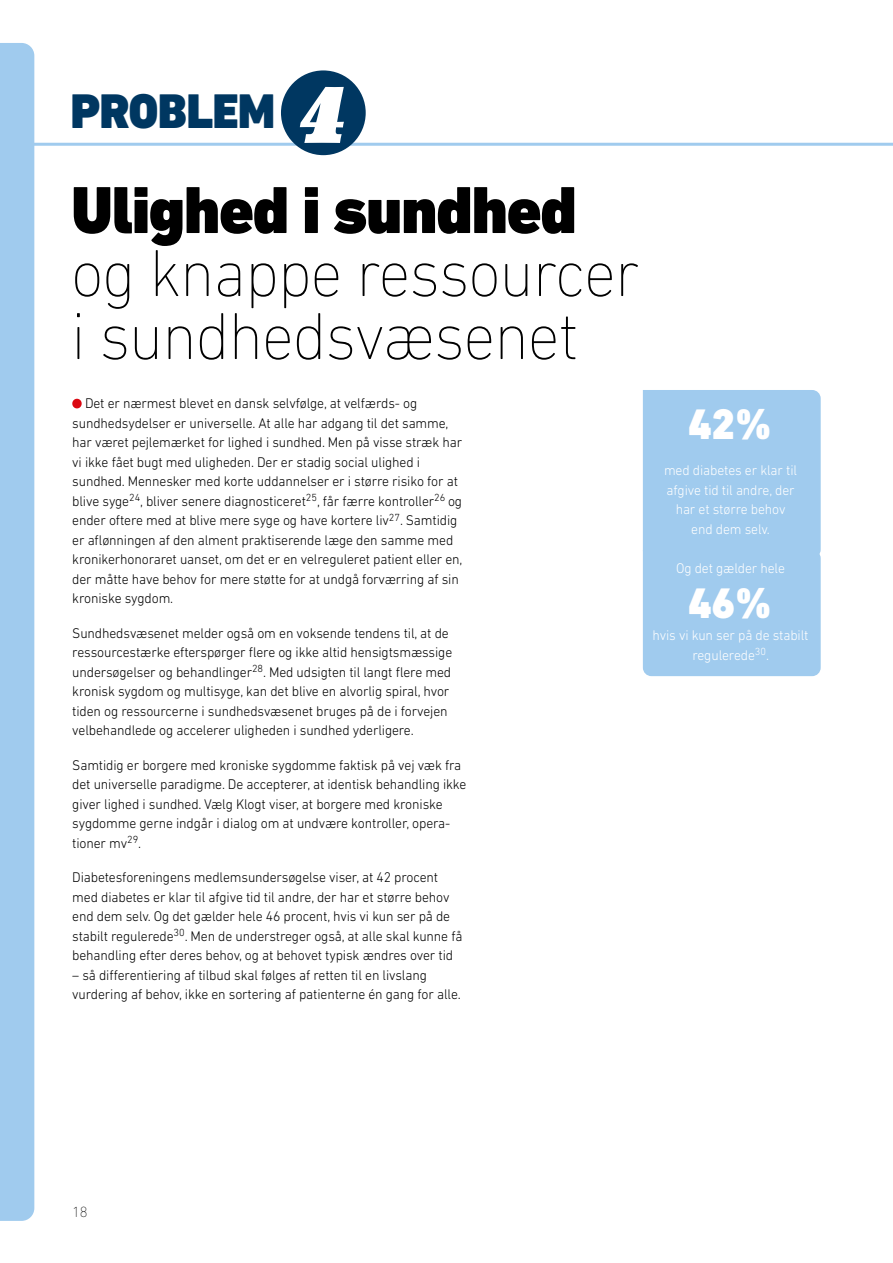
<style>
.page{position:relative;width:893px;height:1263px;background:#fff}
.page>*{position:absolute;margin:0;border:0;box-sizing:border-box;transform-origin:0 0}
.t1{font:italic 900 79.35px "Eames Century Modern";color:#fff}
.t2{font:200 67.5px/63px "DIN Next LT Pro";letter-spacing:-.02em;color:#000;scale:.96 1}
.t3{font:900 67.5px "DIN Next LT Pro";letter-spacing:-.02em;color:#000;scale:.96 1}
.t4{font:900 49.5px "DIN Next LT Pro";letter-spacing:-.02em;color:#003761}
.t5{font:900 43.5px "DIN Next LT Pro";color:#fff;scale:.96 1}
.t6{font:200 15px "DIN Next LT Pro";color:#000}
.t7{font:300 14.25px/19.5px "DIN Next LT Pro";letter-spacing:-.01em;color:#000}
.t8{font:300 14.25px/19.5px "DIN Next LT Pro";letter-spacing:-.01em;color:#fff;text-align:center}
</style>
<div class="page">
<hr style="left:0;top:143px;width:893px;height:3px;background:#a0cbee">
<div style="left:281px;top:70px;width:85px;height:85px;background:#003761;border-radius:50%"></div>
<svg style="left:72px;top:399px;width:10px;height:9px"></svg>
<div style="left:643px;top:390px;width:178px;height:286px;background:#a0cbee"></div>
<div style="left:0;top:43px;width:34px;height:1178px;background:#a0cbee"></div>
<h3 class="t4" style="left:71px;top:81px;width:206px">PROBLEM</h3>
<h1 class="t1" style="left:300px;top:46px;width:48px">4</h1>
<h2 class="t3" style="left:71px;top:170px;width:528px">Ulighed i sundhed</h2>
<h2 class="t2" style="left:71px;top:241px;width:594px">og knappe ressourcer i sundhedsvæsenet</h2>
<p class="t7" style="left:72px;top:394px;width:392px;text-indent:13px">Det er nærmest blevet en dansk selvfølge, at velfærds- og sundhedsydelser er universelle. At alle har adgang til det samme, har været pejlemærket for lighed i sundhed. Men på visse stræk har vi ikke fået bugt med uligheden. Der er stadig social ulighed i sundhed. Mennesker med korte uddannelser er i større risiko for at blive syge<sup>24</sup>, bliver senere diagnosticeret<sup>25</sup>, får færre kontroller<sup>26</sup> og ender oftere med at blive mere syge og have kortere liv<sup>27</sup>. Samtidig er aflønningen af den alment praktiserende læge den samme med kronikerhonoraret uanset, om det er en velreguleret patient eller en, der måtte have behov for mere støtte for at undgå forværring af sin kroniske sygdom.</p>
<p class="t7" style="left:72px;top:623px;width:382px">Sundhedsvæsenet melder også om en voksende tendens til, at de ressourcestærke efterspørger flere og ikke altid hensigtsmæssige undersøgelser og behandlinger<sup>28</sup>. Med udsigten til langt flere med kronisk sygdom og multisyge, kan det blive en alvorlig spiral, hvor tiden og ressourcerne i sundhedsvæsenet bruges på de i forvejen velbehandlede og accelerer uligheden i sundhed yderligere.</p>
<p class="t7" style="left:72px;top:755px;width:396px">Samtidig er borgere med kroniske sygdomme faktisk på vej væk fra det universelle paradigme. De accepterer, at identisk behandling ikke giver lighed i sundhed. Vælg Klogt viser, at borgere med kroniske sygdomme gerne indgår i dialog om at undvære kontroller, opera&shy;tioner mv<sup>29</sup>.</p>
<p class="t7" style="left:72px;top:868px;width:392px">Diabetesforeningens medlemsundersøgelse viser, at 42 procent med diabetes er klar til afgive tid til andre, der har et større behov end dem selv. Og det gælder hele 46 procent, hvis vi kun ser på de stabilt regulerede<sup>30</sup>. Men de understreger også, at alle skal kunne få behandling efter deres behov, og at behovet typisk ændres over tid</p>
<p class="t7" style="left:72px;top:965px;width:390px">– så differentiering af tilbud skal følges af retten til en livslang vurdering af behov, ikke en sortering af patienterne én gang for alle.</p>
<h3 class="t5" style="left:688px;top:398px;width:89px">42%</h3>
<p class="t8" style="left:664px;top:460px;width:135px">med diabetes er klar til afgive tid til andre, der har et større behov end dem selv.</p>
<p class="t8" style="left:676px;top:558px;width:110px">Og det gælder hele</p>
<h3 class="t5" style="left:688px;top:577px;width:89px">46%</h3>
<p class="t8" style="left:653px;top:626px;width:157px">hvis vi kun ser på de stabilt regulerede<sup>30</sup>.</p>
<p class="t6" style="left:72px;top:1203px;width:17px">18</p>
</div>
